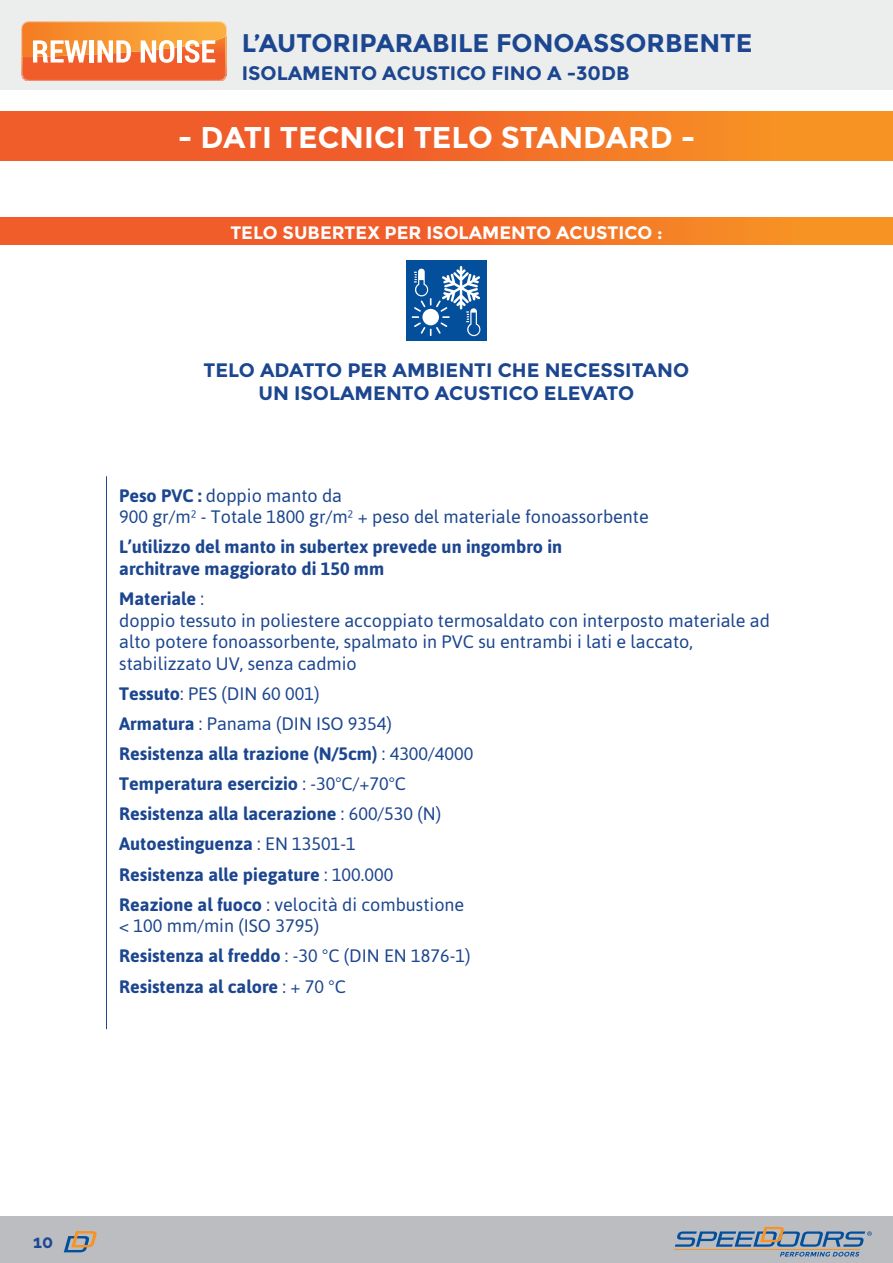
<style>
.page{position:relative;width:893px;height:1263px;background:#fff}
.page>*{position:absolute;margin:0;border:0;box-sizing:border-box;transform-origin:0 0}
.t1{font:700 30px "Montserrat";color:#fff}
.t2{font:700 25.5px "Montserrat";color:#1c468f}
.t3{font:700 19.5px/23.4px "Montserrat";color:#1c468f;text-align:center}
.t4{font:18px/21.6px "Asap";color:#1c468f}
.t5{font:700 18px/30.2px "Asap";color:#1c468f}
.t6{font:700 18px "Montserrat";color:#fff}
.t7{font:700 18px "Raleway";color:#1d4694}
.s1{font-weight:700}
.s2{font-weight:400}
</style>
<div class="page">
<div style="left:0;top:1216px;width:893px;height:47px;background:#bbbdc0"></div>
<div style="left:0;top:0;width:893px;height:89px;background:#eceded"></div>
<svg style="left:64px;top:1231px;width:33px;height:21px"></svg>
<hr style="left:674px;top:1249px;width:186px;height:1px;background:#f79323">
<svg style="left:675px;top:1227px;width:197px;height:29px"></svg>
<svg style="left:22px;top:21px;width:205px;height:60px;background:#f69558"></svg>
<svg style="left:0;top:218px;width:893px;height:27px;background:#f26e28"></svg>
<hr style="left:106px;top:476px;width:1px;height:553px;background:#1c468f">
<div style="left:406px;top:260px;width:81px;height:81px;background:#044f9c"></div>
<svg style="left:412px;top:266px;width:68px;height:70px"></svg>
<svg style="left:0;top:112px;width:893px;height:49px;background:#f36f27"></svg>
<h2 class="t2" style="left:242px;top:28px;width:512px">L’AUTORIPARABILE FONOASSORBENTE</h2>
<p class="t3" style="left:242px;top:61px;width:389px">ISOLAMENTO ACUSTICO FINO A -30DB</p>
<h1 class="t1" style="left:178px;top:119px;width:519px">- DATI TECNICI TELO STANDARD -</h1>
<p class="t6" style="left:230px;top:221px;width:434px">TELO SUBERTEX PER ISOLAMENTO ACUSTICO :</p>
<p class="t3" style="left:203px;top:358px;width:487px">TELO ADATTO PER AMBIENTI CHE NECESSITANO<br>UN ISOLAMENTO ACUSTICO ELEVATO</p>
<p class="t4" style="left:119px;top:484px;width:531px"><span class="s1">Peso PVC :</span> doppio manto da<br>900 gr/m² - Totale 1800 gr/m² + peso del materiale fonoassorbente</p>
<p class="t5" style="left:119px;top:536px;width:445px;line-height:21.6px">L’utilizzo del manto in subertex prevede un ingombro in architrave maggiorato di 150 mm</p>
<p class="t4" style="left:119px;top:588px;width:652px"><span class="s1">Materiale</span> :<br>doppio tessuto in poliestere accoppiato termosaldato con interposto materiale ad alto potere fonoassorbente, spalmato in PVC su entrambi i lati e laccato, stabilizzato UV, senza cadmio</p>
<p class="t5" style="left:119px;top:678px;width:356px">Tessuto<span class="s2">: PES (DIN 60 001)<br></span>Armatura <span class="s2">: Panama (DIN ISO 9354)<br></span>Resistenza alla trazione (N/5cm) <span class="s2">: 4300/4000<br></span>Temperatura esercizio <span class="s2">: -30°C/+70°C </span>Resistenza alla lacerazione <span class="s2">: 600/530 (N)<br></span>Autoestinguenza <span class="s2">: EN 13501-1<br></span>Resistenza alle piegature <span class="s2">: 100.000<br></span>Reazione al fuoco <span class="s2">: velocità di combustione</span></p>
<p class="t4" style="left:119px;top:911px;width:353px;line-height:30.2px">&lt; 100 mm/min (ISO 3795)<br><span class="s1">Resistenza al freddo</span> : -30 °C (DIN EN 1876-1)<br><span class="s1">Resistenza al calore</span> : + 70 °C</p>
<p class="t7" style="left:33px;top:1235px;width:21px">10</p>
</div>
